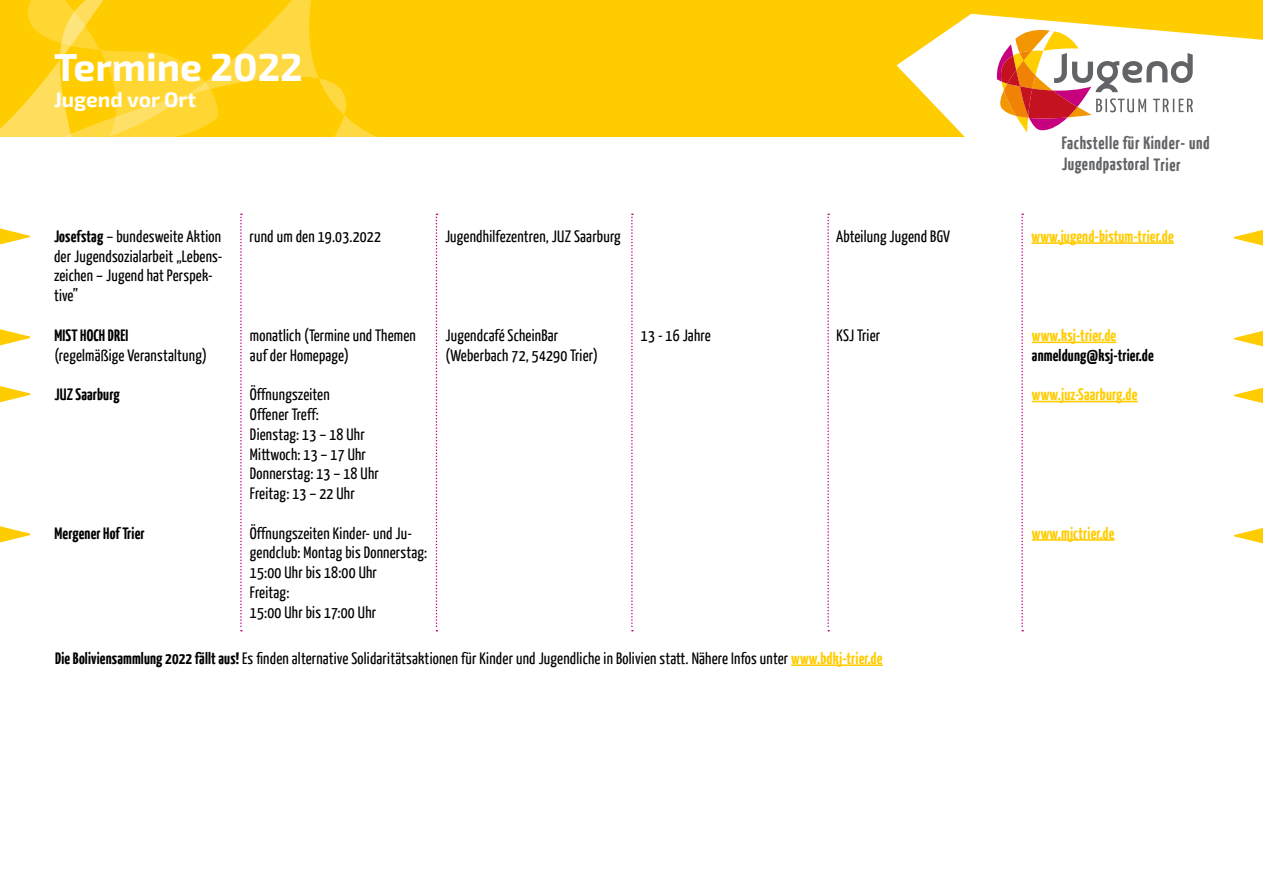
<style>
.page{position:relative;width:1263px;height:893px;background:#fff}
.page>*{position:absolute;margin:0;border:0;box-sizing:border-box;transform-origin:0 0}
.t1{font:700 39px "Exo 2.0";color:#fff}
.t2{font:700 21px "Exo 2.0";color:#fff}
.t3{font:700 17.85px "BDKJ";letter-spacing:.02em;color:#616366}
.t4{font:16.5px/19.8px "BDKJ";color:#000}
.t5{font:700 16.5px "BDKJ";color:#fc0}
.t6{font:700 16.5px "BDKJ";color:#000}
.s1{font-weight:700}
.s2{font-weight:700;color:#fc0}
</style>
<div class="page">
<hr style="left:1031px;top:242px;width:143px;height:2px;background:#fc0">
<hr style="left:1032px;top:401px;width:106px;height:1px;background:#fc0">
<hr style="left:1032px;top:342px;width:84px;height:1px;background:#fc0">
<hr style="left:1032px;top:539px;width:83px;height:2px;background:#fc0">
<svg style="left:240px;top:214px;width:2px;height:417px"></svg>
<svg style="left:436px;top:214px;width:1px;height:417px"></svg>
<svg style="left:631px;top:214px;width:2px;height:417px"></svg>
<svg style="left:827px;top:214px;width:2px;height:417px"></svg>
<svg style="left:1021px;top:214px;width:2px;height:417px"></svg>
<svg style="left:0;top:228px;width:30px;height:17px"></svg>
<svg style="left:1233px;top:230px;width:30px;height:16px"></svg>
<svg style="left:0;top:329px;width:31px;height:17px"></svg>
<svg style="left:1234px;top:331px;width:29px;height:16px"></svg>
<svg style="left:0;top:386px;width:31px;height:17px"></svg>
<svg style="left:1234px;top:387px;width:29px;height:17px"></svg>
<svg style="left:0;top:526px;width:31px;height:17px"></svg>
<svg style="left:1234px;top:528px;width:29px;height:16px"></svg>
<div style="left:0;top:0;width:1263px;height:136px;background:#fc0"></div>
<svg style="left:222px;top:0;width:274px;height:137px"></svg>
<svg style="left:0;top:0;width:222px;height:137px"></svg>
<svg style="left:896px;top:14px;width:367px;height:123px;fill:#fff"></svg>
<svg style="left:995px;top:26px;width:198px;height:107px;background:#e7c7b7"></svg>
<hr style="left:791px;top:664px;width:92px;height:2px;background:#fc0">
<h1 class="t1" style="left:54px;top:44px;width:250px">Termine 2022</h1>
<p class="t2" style="left:54px;top:87px;width:144px">Jugend vor Ort</p>
<p class="t3" style="left:1062px;top:131px;width:150px">Fachstelle für Kinder- und</p>
<p class="t3" style="left:1062px;top:152px;width:121px">Jugendpastoral Trier</p>
<p class="t4" style="left:54px;top:226px;width:170px"><span class="s1">Josefstag</span> – bundesweite Aktion der Jugendsozialarbeit „Lebens&shy;zeichen – Jugend hat Perspek&shy;tive”</p>
<p class="t4" style="left:249px;top:226px;width:133px">rund um den 19.03.2022</p>
<p class="t4" style="left:445px;top:226px;width:177px">Jugendhilfezentren, JUZ Saarburg</p>
<p class="t4" style="left:836px;top:226px;width:116px">Abteilung Jugend BGV</p>
<p class="t5" style="left:1031px;top:225px;width:144px">www.jugend-bistum-trier.de</p>
<p class="t6" style="left:54px;top:324px;width:76px">MIST HOCH DREI</p>
<p class="t4" style="left:54px;top:345px;width:154px">(regelmäßige Veranstaltung)</p>
<p class="t4" style="left:250px;top:325px;width:168px">monatlich (Termine und Themen auf der Homepage)</p>
<p class="t4" style="left:445px;top:325px;width:154px">Jugendcafé ScheinBar (Weberbach 72, 54290 Trier)</p>
<p class="t4" style="left:641px;top:325px;width:71px">13 - 16 Jahre</p>
<p class="t4" style="left:836px;top:325px;width:45px">KSJ Trier</p>
<p class="t5" style="left:1032px;top:324px;width:86px">www.ksj-trier.de</p>
<p class="t6" style="left:1032px;top:344px;width:123px">anmeldung@ksj-trier.de</p>
<p class="t6" style="left:54px;top:384px;width:67px">JUZ Saarburg</p>
<p class="t4" style="left:250px;top:384px;width:131px">Öffnungszeiten<br>Offener Treff:<br>Dienstag: 13 – 18 Uhr<br>Mittwoch: 13 – 17 Uhr<br>Donnerstag: 13 – 18 Uhr<br>Freitag: 13 – 22 Uhr</p>
<p class="t5" style="left:1032px;top:384px;width:107px">www.juz-Saarburg.de</p>
<p class="t6" style="left:54px;top:522px;width:92px">Mergener Hof Trier</p>
<p class="t4" style="left:250px;top:522px;width:179px">Öffnungszeiten Kinder- und Ju&shy;gendclub: Montag bis Donnerstag:<br>15:00 Uhr bis 18:00 Uhr<br>Freitag:<br>15:00 Uhr bis 17:00 Uhr</p>
<p class="t5" style="left:1032px;top:522px;width:84px">www.mjctrier.de</p>
<p class="t4" style="left:55px;top:648px;width:829px"><span class="s1">Die Boliviensammlung 2022 fällt aus!</span> Es finden alternative Solidaritätsaktionen für Kinder und Jugendliche in Bolivien statt. Nähere Infos unter <span class="s2">www.bdkj-trier.de</span></p>
</div>
